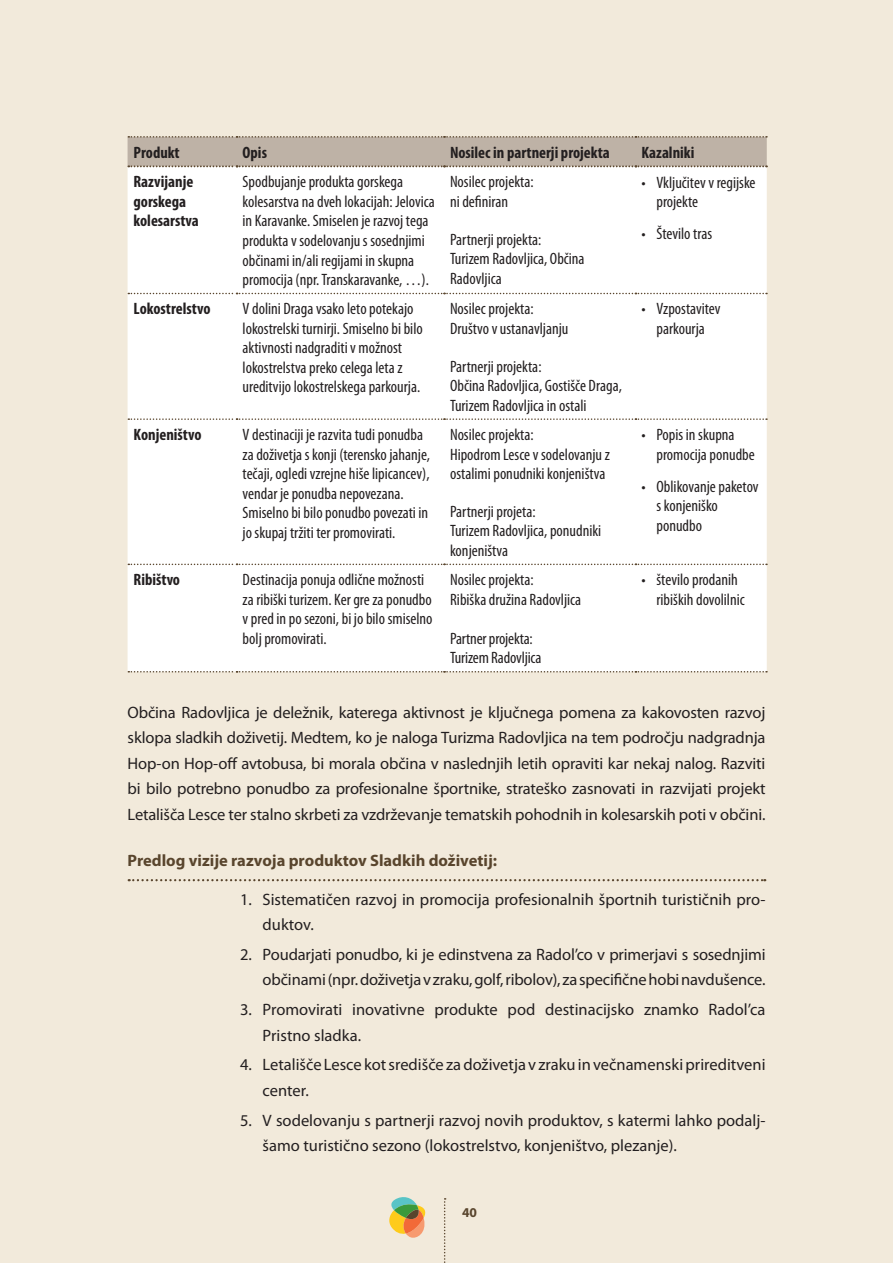
<style>
.page{position:relative;width:893px;height:1263px;background:#f2eadb}
.page>*{position:absolute;margin:0;border:0;box-sizing:border-box;transform-origin:0 0}
.t1{font:condensed 16.5px/19.5px "Myriad Pro";color:#231f20}
.t2{font:16.5px/25.5px "Myriad Pro";color:#231f20}
.t3{font:700 condensed 16.5px/19.5px "Myriad Pro";color:#231f20}
.t4{font:700 16.5px "Myriad Pro";color:#59452d}
.t5{font:700 13.5px "Myriad Pro";color:#59452d}
</style>
<div class="page">
<svg style="left:389px;top:1197px;width:37px;height:41px"></svg>
<svg style="left:444px;top:1198px;width:2px;height:65px"></svg>
<svg style="left:129px;top:879px;width:636px;height:2px"></svg>
<div style="left:128px;top:167px;width:639px;height:504px;background:#fff"></div>
<svg style="left:128px;top:293px;width:639px;height:1px"></svg>
<svg style="left:128px;top:418px;width:639px;height:2px"></svg>
<svg style="left:128px;top:564px;width:639px;height:1px"></svg>
<svg style="left:128px;top:671px;width:639px;height:1px"></svg>
<svg style="left:128px;top:136px;width:639px;height:31px;background:#bbafa2"></svg>
<p class="t3" style="left:134px;top:142px;width:48px">Produkt</p>
<p class="t3" style="left:243px;top:142px;width:26px">Opis</p>
<p class="t3" style="left:450px;top:142px;width:161px">Nosilec in partnerji projekta</p>
<p class="t3" style="left:641px;top:142px;width:54px">Kazalniki</p>
<p class="t3" style="left:134px;top:172px;width:67px">Razvijanje gorskega kolesarstva</p>
<p class="t1" style="left:243px;top:172px;width:194px">Spodbujanje produkta gorskega kolesarstva na dveh lokacijah: Jelovica in Karavanke. Smiselen je razvoj tega produkta v sodelovanju s sosednjimi občinami in/ali regijami in skupna promocija (npr. Transkaravanke, …).</p>
<p class="t1" style="left:450px;top:172px;width:85px">Nosilec projekta: ni definiran</p>
<p class="t1" style="left:450px;top:229px;width:136px">Partnerji projekta:<br>Turizem Radovljica, Občina<br>Radovljica</p>
<p class="t3" style="left:134px;top:299px;width:78px">Lokostrelstvo</p>
<p class="t1" style="left:243px;top:299px;width:182px">V dolini Draga vsako leto potekajo lokostrelski turnirji. Smiselno bi bilo aktivnosti nadgraditi v možnost lokostrelstva preko celega leta z ureditvijo lokostrelskega parkourja.</p>
<p class="t1" style="left:450px;top:299px;width:120px">Nosilec projekta:<br>Društvo v ustanavljanju</p>
<p class="t1" style="left:450px;top:356px;width:173px">Partnerji projekta:<br>Občina Radovljica, Gostišče Draga,<br>Turizem Radovljica in ostali</p>
<p class="t3" style="left:134px;top:424px;width:69px">Konjeništvo</p>
<p class="t1" style="left:243px;top:425px;width:189px">V destinaciji je razvita tudi ponudba za doživetja s konji (terensko jahanje, tečaji, ogledi vzrejne hiše lipicancev), vendar je ponudba nepovezana.<br>Smiselno bi bilo ponudbo povezati in jo skupaj tržiti ter promovirati.</p>
<p class="t1" style="left:450px;top:425px;width:161px">Nosilec projekta:<br>Hipodrom Lesce v sodelovanju z ostalimi ponudniki konjeništva</p>
<p class="t1" style="left:450px;top:501px;width:153px">Partnerji projeta:<br>Turizem Radovljica, ponudniki konjeništva</p>
<p class="t3" style="left:134px;top:570px;width:48px">Ribištvo</p>
<p class="t1" style="left:243px;top:570px;width:192px">Destinacija ponuja odlične možnosti za ribiški turizem. Ker gre za ponudbo v pred in po sezoni, bi jo bilo smiselno bolj promovirati.</p>
<p class="t1" style="left:450px;top:570px;width:133px">Nosilec projekta:<br>Ribiška družina Radovljica</p>
<p class="t1" style="left:450px;top:628px;width:93px">Partner projekta:<br>Turizem Radovljica</p>
<p class="t1" style="left:656px;top:172px;width:101px;text-indent:-15px">• Vključitev v regijske projekte</p>
<p class="t1" style="left:641px;top:224px;width:72px">• Število tras</p>
<p class="t1" style="left:641px;top:299px;width:81px;text-align:center">• Vzpostavitev parkourja</p>
<p class="t1" style="left:656px;top:425px;width:100px;text-indent:-15px">• Popis in skupna promocija ponudbe</p>
<p class="t1" style="left:656px;top:476px;width:104px;text-indent:-15px">• Oblikovanje paketov s konjeniško ponudbo</p>
<p class="t1" style="left:656px;top:570px;width:90px;text-indent:-15px">• število prodanih ribiških dovolilnic</p>
<p class="t2" style="left:128px;top:699px;width:639px;text-align:justify">Občina Radovljica je deležnik, katerega aktivnost je ključnega pomena za kakovosten razvoj sklopa sladkih doživetij. Medtem, ko je naloga Turizma Radovljica na tem področju nadgradnja Hop-on Hop-off avtobusa, bi morala občina v naslednjih letih opraviti kar nekaj nalog. Razviti bi bilo potrebno ponudbo za profesionalne športnike, strateško zasnovati in razvijati projekt Letališča Lesce ter stalno skrbeti za vzdrževanje tematskih pohodnih in kolesarskih poti v občini.</p>
<p class="t4" style="left:128px;top:850px;width:371px">Predlog vizije razvoja produktov Sladkih doživetij:</p>
<p class="t2" style="left:263px;top:886px;width:503px;text-indent:-23px">1. Sistematičen razvoj in promocija profesionalnih športnih turističnih pro&shy;duktov.</p>
<p class="t2" style="left:240px;top:941px;width:527px;text-align:right">2. Poudarjati ponudbo, ki je edinstvena za Radol’co v primerjavi s sosednjimi občinami (npr. doživetja v zraku, golf, ribolov), za specifične hobi navdušence.</p>
<p class="t2" style="left:263px;top:997px;width:504px;text-indent:-23px">3. Promovirati inovativne produkte pod destinacijsko znamko Radol’ca<br>Pristno sladka.</p>
<p class="t2" style="left:263px;top:1052px;width:504px;text-indent:-23px">4. Letališče Lesce kot središče za doživetja v zraku in večnamenski prireditveni center.</p>
<p class="t2" style="left:263px;top:1107px;width:503px;text-indent:-23px">5. V sodelovanju s partnerji razvoj novih produktov, s katermi lahko podalj&shy;šamo turistično sezono (lokostrelstvo, konjeništvo, plezanje).</p>
<p class="t5" style="left:462px;top:1203px;width:16px">40</p>
</div>
